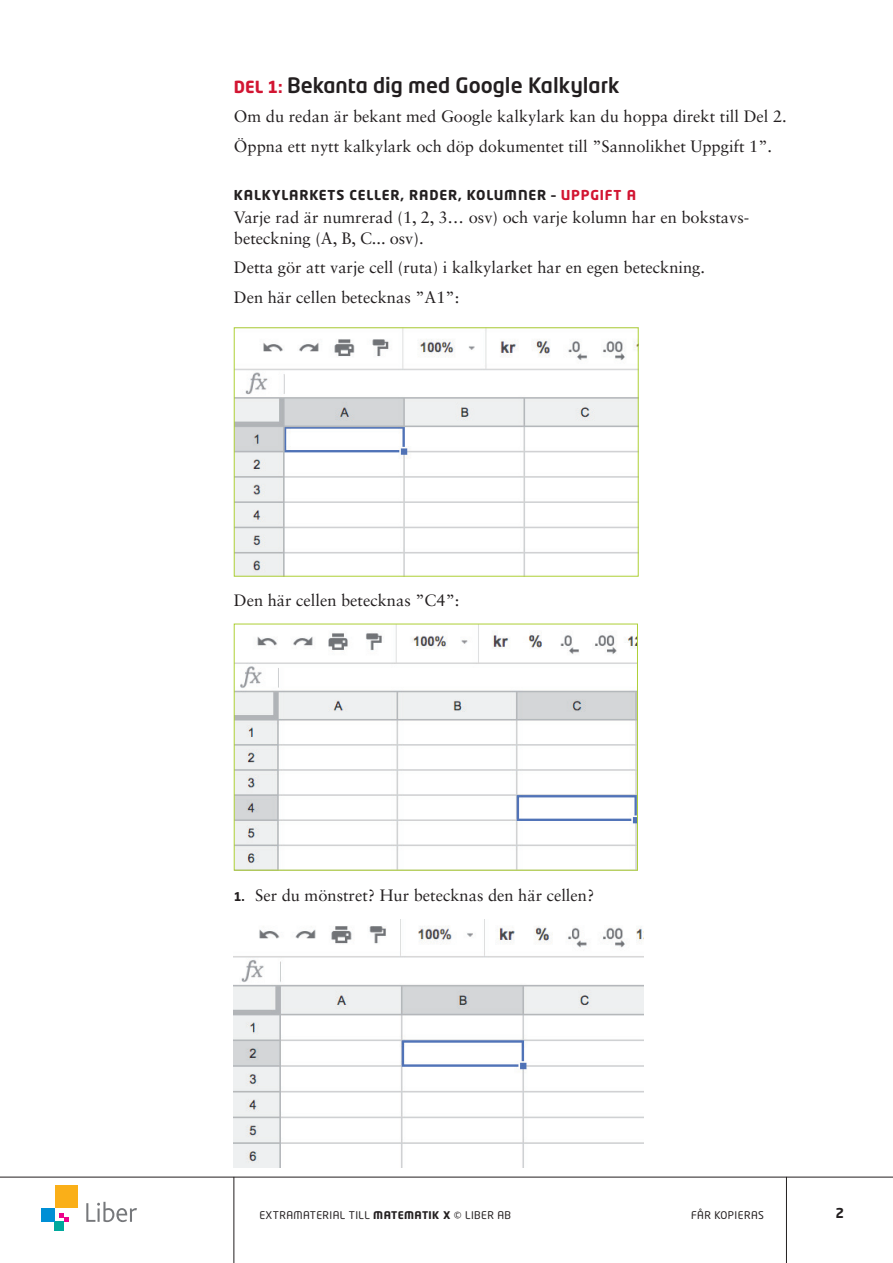
<style>
.page{position:relative;width:893px;height:1263px;background:#fff}
.page>*{position:absolute;margin:0;border:0;box-sizing:border-box;transform-origin:0 0}
.t1{font:500 21px "Neo Tech Std";color:#231f20}
.t2{font:16.5px/29.5px "Sabon LT Std";color:#231f20}
.t3{font:700 13.5px "Neo Tech Std";letter-spacing:.06em;color:#231f20}
.t4{font:10.5px "Neo Tech Std";letter-spacing:.04em;color:#231f20}
.s1{font-weight:700;font-size:16.5px;color:#d21532}
.s2{color:#d21532}
.s3{font-family:"Neo Tech Std";font-weight:700;font-size:12px}
.s4{font-weight:700}
</style>
<div class="page">
<hr style="left:0;top:1177px;width:893px;height:1px;background:#231f20">
<hr style="left:234px;top:1177px;width:1px;height:86px;background:#231f20">
<hr style="left:786px;top:1177px;width:1px;height:86px;background:#231f20">
<div style="left:55px;top:1222px;width:9px;height:9px;background:#00a99d"></div>
<div style="left:41px;top:1208px;width:14px;height:14px;background:#008fd5"></div>
<div style="left:55px;top:1185px;width:22px;height:23px;background:#faaf18"></div>
<svg style="left:59px;top:1213px;width:9px;height:9px"></svg>
<svg style="left:86px;top:1202px;width:51px;height:20px"></svg>
<img style="left:236px;top:329px;width:401px;height:245px">
<div style="left:234px;top:327px;width:405px;height:249px;border:1px solid #aed036"></div>
<img style="left:236px;top:626px;width:400px;height:242px">
<div style="left:234px;top:624px;width:404px;height:246px;border:1px solid #aed036"></div>
<img style="left:234px;top:920px;width:410px;height:247px">
<p class="t1" style="left:234px;top:72px;width:387px"><span class="s1">DEL 1:</span> Bekanta dig med Google Kalkylark</p>
<p class="t2" style="left:234px;top:101px;width:554px">Om du redan är bekant med Google kalkylark kan du hoppa direkt till Del 2.<br>Öppna ett nytt kalkylark och döp dokumentet till ”Sannolikhet Uppgift 1”.</p>
<p class="t3" style="left:234px;top:186px;width:404px">KALKYLARKETS CELLER, RADER, KOLUMNER – <span class="s2">UPPGIFT A</span></p>
<p class="t2" style="left:234px;top:206px;width:517px;line-height:21px">Varje rad är numrerad (1, 2, 3… osv) och varje kolumn har en bokstavs&shy;beteckning (A, B, C... osv).</p>
<p class="t2" style="left:234px;top:253px;width:473px">Detta gör att varje cell (ruta) i kalkylarket har en egen beteckning.<br>Den här cellen betecknas ”A1”:</p>
<p class="t2" style="left:234px;top:586px;width:227px">Den här cellen betecknas ”C4”:</p>
<p class="t2" style="left:234px;top:881px;width:362px"><span class="s3">1.</span> Ser du mönstret? Hur betecknas den här cellen?</p>
<p class="t4" style="left:259px;top:1208px;width:253px">EXTRAMATERIAL TILL <span class="s4">MATEMATIK X</span> © LIBER AB</p>
<p class="t4" style="left:691px;top:1208px;width:74px">FÅR KOPIERAS</p>
<p class="t3" style="left:835px;top:1204px;width:10px">2</p>
</div>
